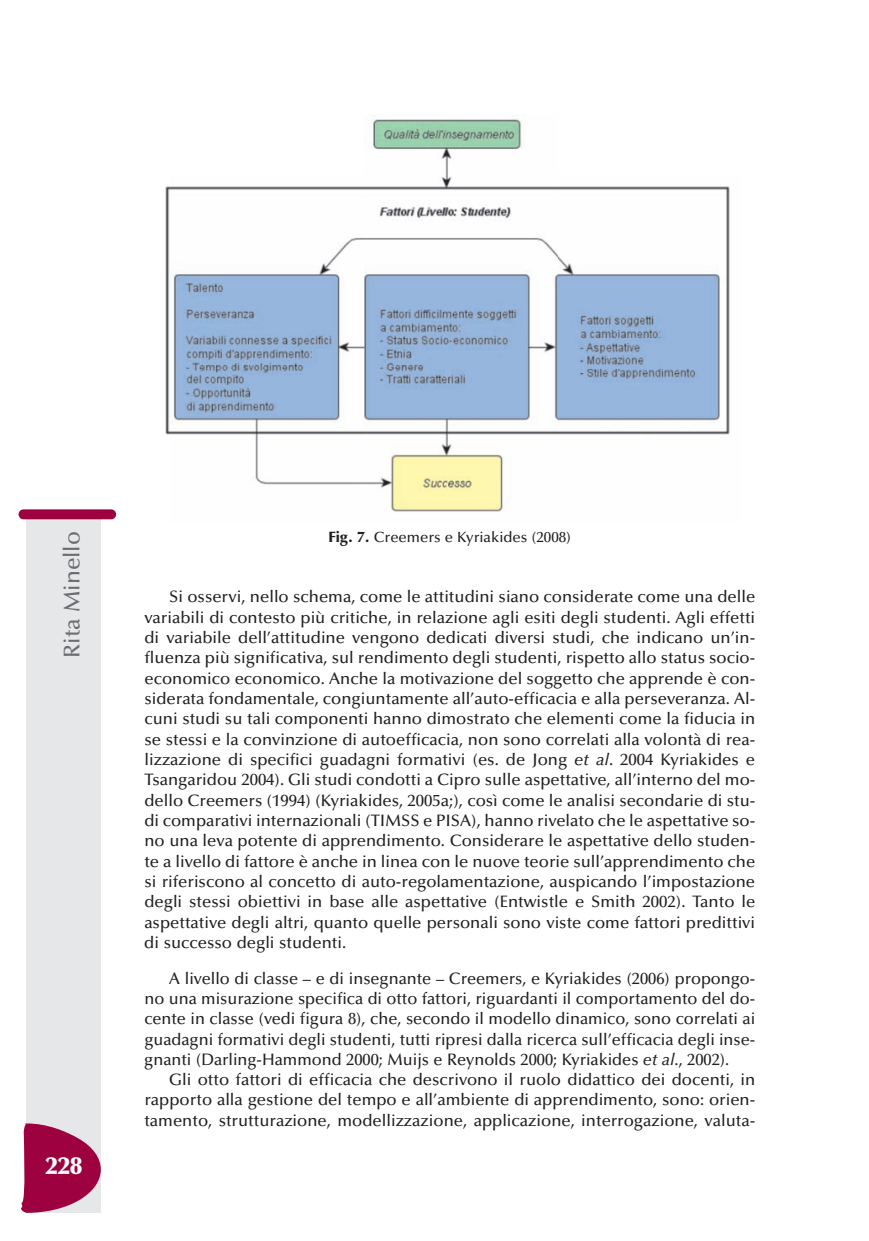
<style>
.page{position:relative;width:869px;height:1241px;background:#fff}
.page>*{position:absolute;margin:0;border:0;box-sizing:border-box;transform-origin:0 0}
.t1{font:900 24.5px "Optima";color:#fff}
.t2{font:500 22.75px "Optima";color:#6c6d70}
.t3{font:500 16.62px/20.3px "Optima";color:#231f20;text-align:justify}
.t4{font:500 14.88px "Optima";color:#231f20}
.s1{font-weight:900}
.s2{font-style:italic}
</style>
<div class="page">
<img style="left:165px;top:116px;width:565px;height:396px">
<div style="left:27px;top:517px;width:74px;height:695px;background:#e6e7e9"></div>
<div style="left:19px;top:509px;width:97px;height:10px;background:#9d0140;border-radius:5px"></div>
<svg style="left:21px;top:1122px;width:80px;height:90px"></svg>
<h2 class="t2" style="left:63px;top:657px;width:128px;rotate:-90deg">Rita Minello</h2>
<h1 class="t1" style="left:45px;top:1155px;width:38px">228</h1>
<p class="t4" style="left:328px;top:531px;width:244px"><span class="s1">Fig. 7.</span> Creemers e Kyriakides (2008)</p>
<p class="t3" style="left:144px;top:588px;width:612px;text-indent:25px">Si osservi, nello schema, come le attitudini siano considerate come una delle variabili di contesto più critiche, in relazione agli esiti degli studenti. Agli effetti di variabile dell’attitudine vengono dedicati diversi studi, che indicano un’in&shy;fluenza più significativa, sul rendimento degli studenti, rispetto allo status socio&shy;economico economico. Anche la motivazione del soggetto che apprende è con&shy;siderata fondamentale, congiuntamente all’auto-efficacia e alla perseveranza. Al&shy;cuni studi su tali componenti hanno dimostrato che elementi come la fiducia in se stessi e la convinzione di autoefficacia, non sono correlati alla volontà di rea&shy;lizzazione di specifici guadagni formativi (es. de Jong <span class="s2">et al</span>. 2004 Kyriakides e Tsangaridou 2004). Gli studi condotti a Cipro sulle aspettative, all’interno del mo&shy;dello Creemers (1994) (Kyriakides, 2005a;), così come le analisi secondarie di stu&shy;di comparativi internazionali (TIMSS e PISA), hanno rivelato che le aspettative so&shy;no una leva potente di apprendimento. Considerare le aspettative dello studen&shy;te a livello di fattore è anche in linea con le nuove teorie sull’apprendimento che si riferiscono al concetto di auto-regolamentazione, auspicando l’impostazione degli stessi obiettivi in base alle aspettative (Entwistle e Smith 2002). Tanto le aspettative degli altri, quanto quelle personali sono viste come fattori predittivi di successo degli studenti.</p>
<p class="t3" style="left:144px;top:969px;width:612px;text-indent:25px">A livello di classe – e di insegnante – Creemers, e Kyriakides (2006) propongo&shy;no una misurazione specifica di otto fattori, riguardanti il comportamento del do&shy;cente in classe (vedi figura 8), che, secondo il modello dinamico, sono correlati ai guadagni formativi degli studenti, tutti ripresi dalla ricerca sull’efficacia degli inse&shy;gnanti (Darling-Hammond 2000; Muijs e Reynolds 2000; Kyriakides <span class="s2">et al</span>., 2002).</p>
<p class="t3" style="left:144px;top:1070px;width:612px;text-indent:25px">Gli otto fattori di efficacia che descrivono il ruolo didattico dei docenti, in rapporto alla gestione del tempo e all’ambiente di apprendimento, sono: orien&shy;tamento, strutturazione, modellizzazione, applicazione, interrogazione, valuta-</p>
</div>
